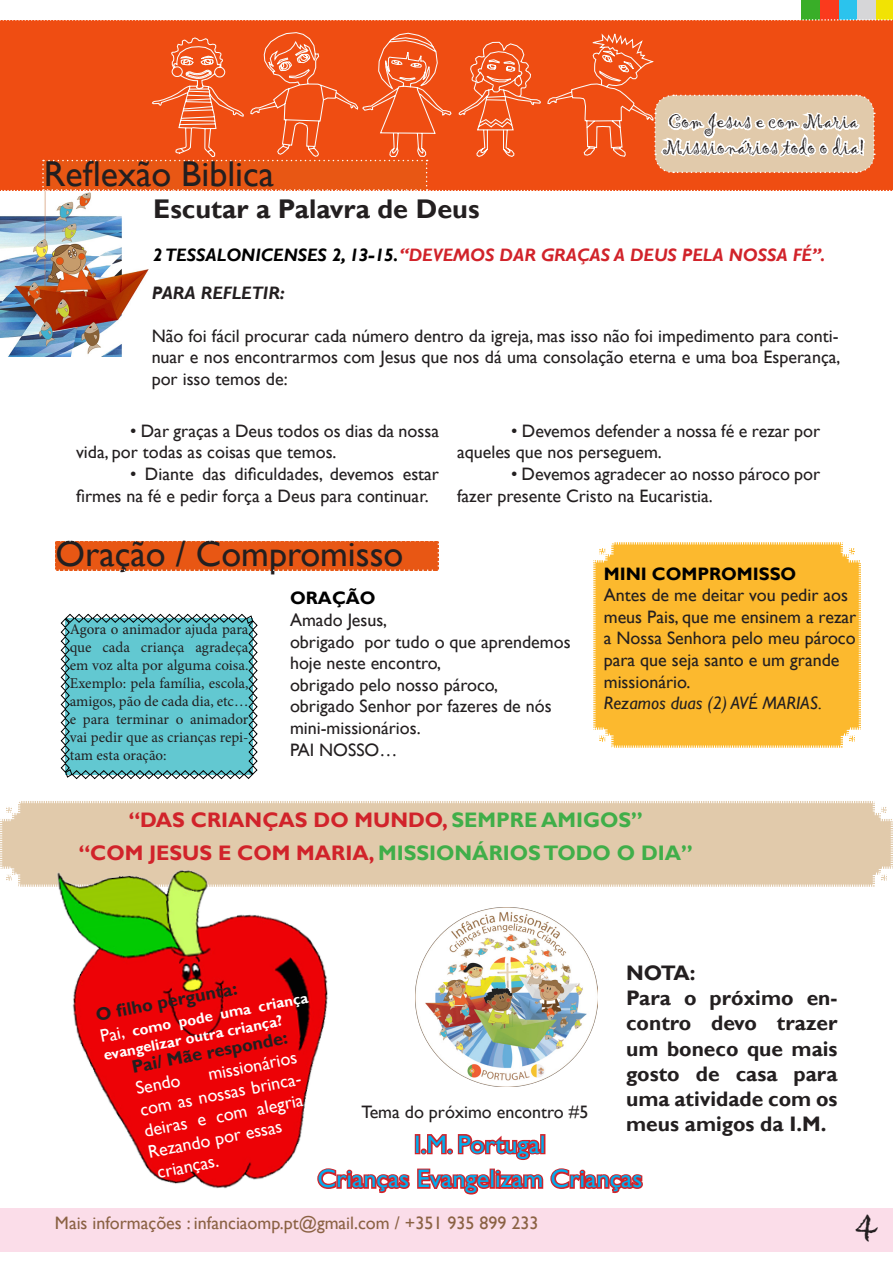
<style>
.page{position:relative;width:893px;height:1263px;background:#fff}
.page>*{position:absolute;margin:0;border:0;box-sizing:border-box;transform-origin:0 0}
.t1{font:45px "Gigi";color:#231f20}
.t2{font:36px "Gill Sans";color:#231f20}
.t3{font:700 27px "Gill Sans";color:#231f20}
.t4{font:25.2px "Gill Sans";color:#00aeef;scale:1.04 1}
.t5{font:700 21px/25.2px "Gill Sans";color:#231f20;text-align:justify}
.t6{font:700 21px "Gill Sans";color:#40ae49}
.t7{font:21px/25.2px "Gigi";color:#231f20}
.t8{font:700 21px "Gill Sans";color:#d1232a}
.t9{font:18px/21.6px "Gill Sans";color:#231f20}
.t10{font:18px/21.6px "Gill Sans";color:#fff}
.t11{font:italic 700 18px "Gill Sans";color:#d1232a}
.t12{font:18px "Gill Sans";color:#8b6244}
.t13{font:700 18px "Gill Sans";color:#231f20}
.t14{font:italic 18px "Gill Sans";color:#231f20}
.t15{font:700 18px "Gill Sans";color:#000}
.t16{font:italic 700 18px "Gill Sans";color:#231f20}
.t17{font:15px/18px "Minion Pro";color:#231f20;text-align:justify}
.t18{font:700 15px/18px "Gill Sans";color:#fff}
.s1{color:#000}
.s2{color:#40ae49}
.s3{color:#d1232a}
.s4{font-weight:400;font-size:18px}
</style>
<div class="page">
<div style="left:874px;top:0;width:19px;height:73px;background:#f1e304"></div>
<div style="left:0;top:1208px;width:893px;height:43px;background:#fbdde9"></div>
<div style="left:857px;top:0;width:19px;height:66px;background:#d6d6d8"></div>
<div style="left:839px;top:0;width:18px;height:66px;background:#2bc3ed"></div>
<div style="left:820px;top:0;width:19px;height:70px;background:#fa3a1d"></div>
<div style="left:802px;top:0;width:18px;height:50px;background:#39ae28"></div>
<img style="left:0;top:195px;width:149px;height:161px">
<div style="left:0;top:20px;width:893px;height:171px;background:#ef4d12"></div>
<svg style="left:0;top:19px;width:892px;height:2px"></svg>
<svg style="left:171px;top:32px;width:483px;height:51px"></svg>
<svg style="left:1px;top:83px;width:892px;height:112px"></svg>
<div style="left:55px;top:541px;width:384px;height:30px;background:#e85714"></div>
<div style="left:593px;top:542px;width:268px;height:206px;background:#fcb92e"></div>
<svg style="left:0;top:801px;width:893px;height:86px;background:#e2ccaf"></svg>
<img style="left:416px;top:907px;width:181px;height:180px">
<img style="left:46px;top:831px;width:318px;height:358px">
<svg style="left:315px;top:1131px;width:328px;height:64px"></svg>
<svg style="left:60px;top:613px;width:198px;height:167px;background:#69c1c9"></svg>
<p class="t2" style="left:44px;top:153px;width:232px">Reflexão Biblica</p>
<p class="t7" style="left:663px;top:110px;width:204px">Com Jesus e com Maria<br>Missionários todo o dia!</p>
<p class="t3" style="left:153px;top:193px;width:328px">Escutar a Palavra de Deus</p>
<p class="t11" style="left:153px;top:245px;width:674px"><span class="s1">2 TESSALONICENSES 2, 13-15.</span> “DEVEMOS DAR GRAÇAS A DEUS PELA NOSSA FÉ”.</p>
<p class="t16" style="left:152px;top:282px;width:134px">PARA REFLETIR:</p>
<p class="t9" style="left:152px;top:325px;width:690px;text-align:justify">Não foi fácil procurar cada número dentro da igreja, mas isso não foi impedimento para conti&shy;nuar e nos encontrarmos com Jesus que nos dá uma consolação eterna e uma boa Esperança, por isso temos de:</p>
<p class="t9" style="left:76px;top:420px;width:365px;text-indent:54px">• Dar graças a Deus todos os dias da nossa vida, por todas as coisas que temos.</p>
<p class="t9" style="left:76px;top:463px;width:365px;text-indent:54px">• Diante das dificuldades, devemos estar firmes na fé e pedir força a Deus para continuar.</p>
<p class="t9" style="left:457px;top:420px;width:365px;text-indent:54px">• Devemos defender a nossa fé e rezar por aqueles que nos perseguem.</p>
<p class="t9" style="left:457px;top:463px;width:365px;text-indent:54px">• Devemos agradecer ao nosso pároco por fazer presente Cristo na Eucaristia.</p>
<p class="t2" style="left:56px;top:533px;width:349px">Oração / Compromisso</p>
<p class="t17" style="left:70px;top:620px;width:180px">Agora o animador ajuda para que cada criança agradeça em voz alta por alguma coisa.<br>Exemplo: pela família, escola, amigos, pão de cada dia, etc… e para terminar o animador vai pedir que as crianças repi&shy;tam esta oração:</p>
<p class="t15" style="left:290px;top:587px;width:87px">ORAÇÃO</p>
<p class="t9" style="left:290px;top:609px;width:282px">Amado Jesus,<br>obrigado por tudo o que aprendemos</p>
<p class="t9" style="left:290px;top:653px;width:210px">hoje neste encontro, obrigado pelo nosso pároco,</p>
<p class="t9" style="left:290px;top:696px;width:263px">obrigado Senhor por fazeres de nós mini-missionários.</p>
<p class="t9" style="left:290px;top:739px;width:109px">PAI NOSSO…</p>
<p class="t15" style="left:604px;top:563px;width:194px">MINI COMPROMISSO</p>
<p class="t9" style="left:604px;top:585px;width:254px">Antes de me deitar vou pedir aos meus Pais, que me ensinem a rezar a Nossa Senhora pelo meu pároco para que seja santo e um grande missionário.</p>
<p class="t14" style="left:604px;top:692px;width:220px">Rezamos duas (2) AVÉ MARIAS.</p>
<p class="t8" style="left:128px;top:808px;width:516px">“DAS CRIANÇAS DO MUNDO, <span class="s2">SEMPRE AMIGOS”</span></p>
<p class="t6" style="left:78px;top:840px;width:616px"><span class="s3">“COM JESUS E COM MARIA,</span> MISSIONÁRIOS TODO O DIA”</p>
<p class="t13" style="left:94px;top:1004px;width:145px;rotate:-11deg">O fi lho pergunta:</p>
<p class="t18" style="left:99px;top:1029px;width:213px;rotate:-11deg"><span class="s4">Pai,</span> como pode uma criança evangelizar outra criança?</p>
<p class="t13" style="left:130px;top:1056px;width:160px;rotate:-11deg">Pai/ Mãe responde:</p>
<p class="t10" style="left:134px;top:1078px;width:46px;rotate:-11deg">Sendo</p>
<p class="t10" style="left:134px;top:1078px;width:168px;text-indent:74px;rotate:-11deg">missionários com as nossas brinca&shy;deiras e com alegria.<br>Rezando por essas</p>
<p class="t10" style="left:155px;top:1162px;width:64px;rotate:-11deg">crianças.</p>
<p class="t5" style="left:626px;top:961px;width:71px">NOTA:</p>
<p class="t5" style="left:626px;top:986px;width:213px">Para o próximo en&shy;contro devo trazer um boneco que mais gosto de casa para uma atividade com os meus amigos da I.M.</p>
<p class="t9" style="left:361px;top:1101px;width:228px">Tema do próximo encontro #5</p>
<p class="t4" style="left:414px;top:1129px;width:128px">I.M. Portugal</p>
<p class="t4" style="left:317px;top:1164px;width:314px">Crianças Evangelizam Crianças</p>
<p class="t12" style="left:55px;top:1212px;width:485px">Mais informações : infanciaomp.pt@gmail.com / +351 935 899 233</p>
<p class="t1" style="left:855px;top:1197px;width:25px">4</p>
</div>
